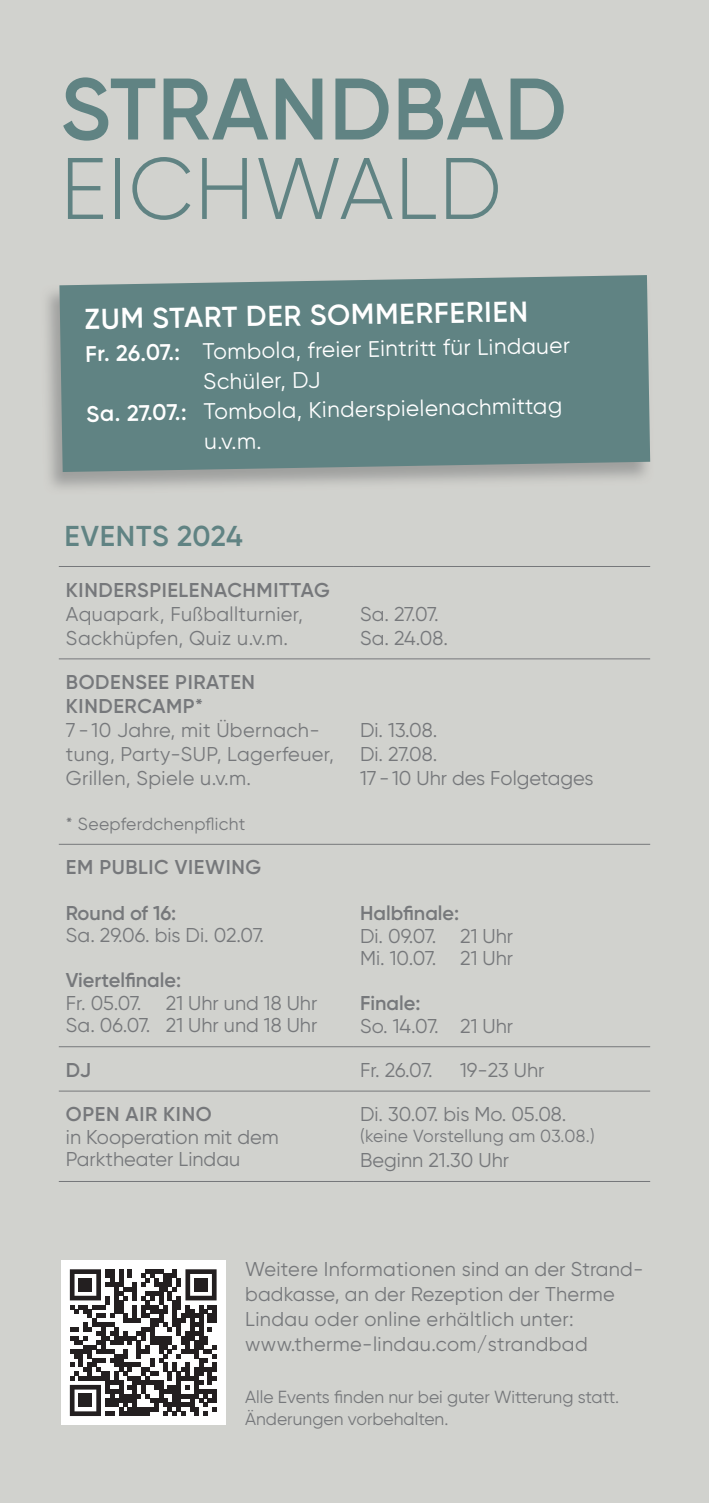
<style>
.page{position:relative;width:709px;height:1503px;background:#fff}
.page>*{position:absolute;margin:0;border:0;box-sizing:border-box;transform-origin:0 0}
.t1{font:600 87px "Gilroy";letter-spacing:.01em;color:#608383}
.t2{font:300 87px "Gilroy";letter-spacing:.01em;color:#608383}
.t3{font:600 28.75px "Gilroy";color:#fff}
.t4{font:600 28.75px "Gilroy";letter-spacing:.02em;color:#608383}
.t5{font:22.5px "Gilroy";color:#fff}
.t6{font:20px/24px "Gilroy";letter-spacing:.01em;color:#76787b}
.t7{font:600 20px/24px "Gilroy";letter-spacing:.03em;color:#76787b}
.t8{font:600 20px "Gilroy";color:#76787b}
.t9{font:20px/24px "Gilroy";letter-spacing:-.01em;color:#76787b}
.t10{font:17.5px/22.5px "Gilroy";color:#76787b}
.t11{font:17.5px "Gilroy";letter-spacing:.02em;color:#76787b}
.s1{font-weight:600}
</style>
<div class="page">
<div style="left:0;top:0;width:709px;height:1502px;background:#d1d2ce"></div>
<hr style="left:59px;top:566px;width:294px;height:1px;background:#76787b">
<hr style="left:353px;top:566px;width:297px;height:1px;background:#76787b">
<hr style="left:59px;top:658px;width:294px;height:1px;background:#76787b">
<hr style="left:353px;top:658px;width:297px;height:1px;background:#76787b">
<hr style="left:59px;top:844px;width:294px;height:1px;background:#76787b">
<hr style="left:353px;top:844px;width:297px;height:1px;background:#76787b">
<hr style="left:59px;top:1046px;width:294px;height:1px;background:#76787b">
<hr style="left:353px;top:1046px;width:297px;height:1px;background:#76787b">
<hr style="left:59px;top:1090px;width:294px;height:1px;background:#76787b">
<hr style="left:353px;top:1090px;width:297px;height:1px;background:#76787b">
<hr style="left:59px;top:1181px;width:294px;height:1px;background:#76787b">
<hr style="left:353px;top:1181px;width:297px;height:1px;background:#76787b">
<div style="left:61px;top:1260px;width:164px;height:164px;background:#fff"></div>
<svg style="left:70px;top:1269px;width:147px;height:146px"></svg>
<div style="left:79px;top:1278px;width:13px;height:13px;background:#231f20"></div>
<div style="left:194px;top:1278px;width:14px;height:13px;background:#231f20"></div>
<div style="left:79px;top:1393px;width:13px;height:14px;background:#231f20"></div>
<div style="left:59px;top:275px;width:591px;height:197px;background:#608383"></div>
<h1 class="t1" style="left:60px;top:55px;width:508px">STRANDBAD</h1>
<h1 class="t2" style="left:60px;top:135px;width:443px">EICHWALD</h1>
<h2 class="t3" style="left:84px;top:301px;width:445px;rotate:-1deg">ZUM START DER SOMMERFERIEN</h2>
<p class="t5" style="left:85px;top:340px;width:486px;rotate:-1deg"><span class="s1">Fr. 26.07.:</span> Tombola, freier Eintritt für Lindauer</p>
<p class="t5" style="left:203px;top:368px;width:119px;rotate:-1deg">Schüler, DJ</p>
<p class="t5" style="left:86px;top:400px;width:477px;rotate:-1deg"><span class="s1">Sa. 27.07.:</span> Tombola, Kinderspielenachmittag</p>
<p class="t5" style="left:204px;top:428px;width:59px;rotate:-1deg">u.v.m.</p>
<h2 class="t4" style="left:65px;top:517px;width:180px">EVENTS 2024</h2>
<p class="t7" style="left:66px;top:577px;width:265px">KINDERSPIELENACHMITTAG</p>
<p class="t6" style="left:66px;top:601px;width:239px">Aquapark, Fußballturnier,<br>Sackhüpfen, Quiz u.v.m.</p>
<p class="t9" style="left:360px;top:601px;width:89px">Sa. 27.07.<br>Sa. 24.08.</p>
<p class="t7" style="left:66px;top:670px;width:190px">BODENSEE PIRATEN<br>KINDERCAMP*</p>
<p class="t6" style="left:66px;top:718px;width:270px">7 - 10 Jahre, mit Übernach&shy;tung, Party-SUP, Lagerfeuer,<br>Grillen, Spiele u.v.m.</p>
<p class="t11" style="left:66px;top:813px;width:181px">* Seepferdchenpflicht</p>
<p class="t6" style="left:360px;top:718px;width:235px">Di. 13.08.<br>Di. 27.08.<br>17 - 10 Uhr des Folgetages</p>
<p class="t7" style="left:66px;top:855px;width:197px">EM PUBLIC VIEWING</p>
<p class="t8" style="left:66px;top:900px;width:112px">Round of 16:</p>
<p class="t6" style="left:66px;top:922px;width:200px">Sa. 29.06. bis Di. 02.07.</p>
<p class="t8" style="left:66px;top:967px;width:117px">Viertelfinale:</p>
<p class="t6" style="left:66px;top:991px;width:253px;line-height:22.5px">Fr. 05.07. 21 Uhr und 18 Uhr<br>Sa. 06.07. 21 Uhr und 18 Uhr</p>
<p class="t8" style="left:360px;top:900px;width:101px">Halbfinale:</p>
<p class="t6" style="left:360px;top:924px;width:154px;line-height:22.5px">Di. 09.07. 21 Uhr<br>Mi. 10.07. 21 Uhr</p>
<p class="t7" style="left:360px;top:990px;width:62px">Finale:</p>
<p class="t6" style="left:360px;top:1013px;width:154px">So. 14.07. 21 Uhr</p>
<p class="t7" style="left:66px;top:1057px;width:27px">DJ</p>
<p class="t6" style="left:360px;top:1057px;width:74px">Fr. 26.07.</p>
<p class="t6" style="left:460px;top:1057px;width:86px">19-23 Uhr</p>
<p class="t7" style="left:66px;top:1102px;width:147px">OPEN AIR KINO</p>
<p class="t6" style="left:66px;top:1125px;width:214px;line-height:22.5px">in Kooperation mit dem<br>Parktheater Lindau</p>
<p class="t6" style="left:360px;top:1102px;width:208px">Di. 30.07. bis Mo. 05.08.</p>
<p class="t11" style="left:360px;top:1125px;width:236px">(keine Vorstellung am 03.08.)</p>
<p class="t6" style="left:360px;top:1148px;width:150px">Beginn 21.30 Uhr</p>
<p class="t6" style="left:245px;top:1256px;width:400px;line-height:25px">Weitere Informationen sind an der Strand&shy;badkasse, an der Rezeption der Therme Lindau oder online erhältlich unter: www.therme-lindau.com/strandbad</p>
<p class="t10" style="left:245px;top:1384px;width:376px">Alle Events finden nur bei guter Witterung statt.<br>Änderungen vorbehalten.</p>
</div>
